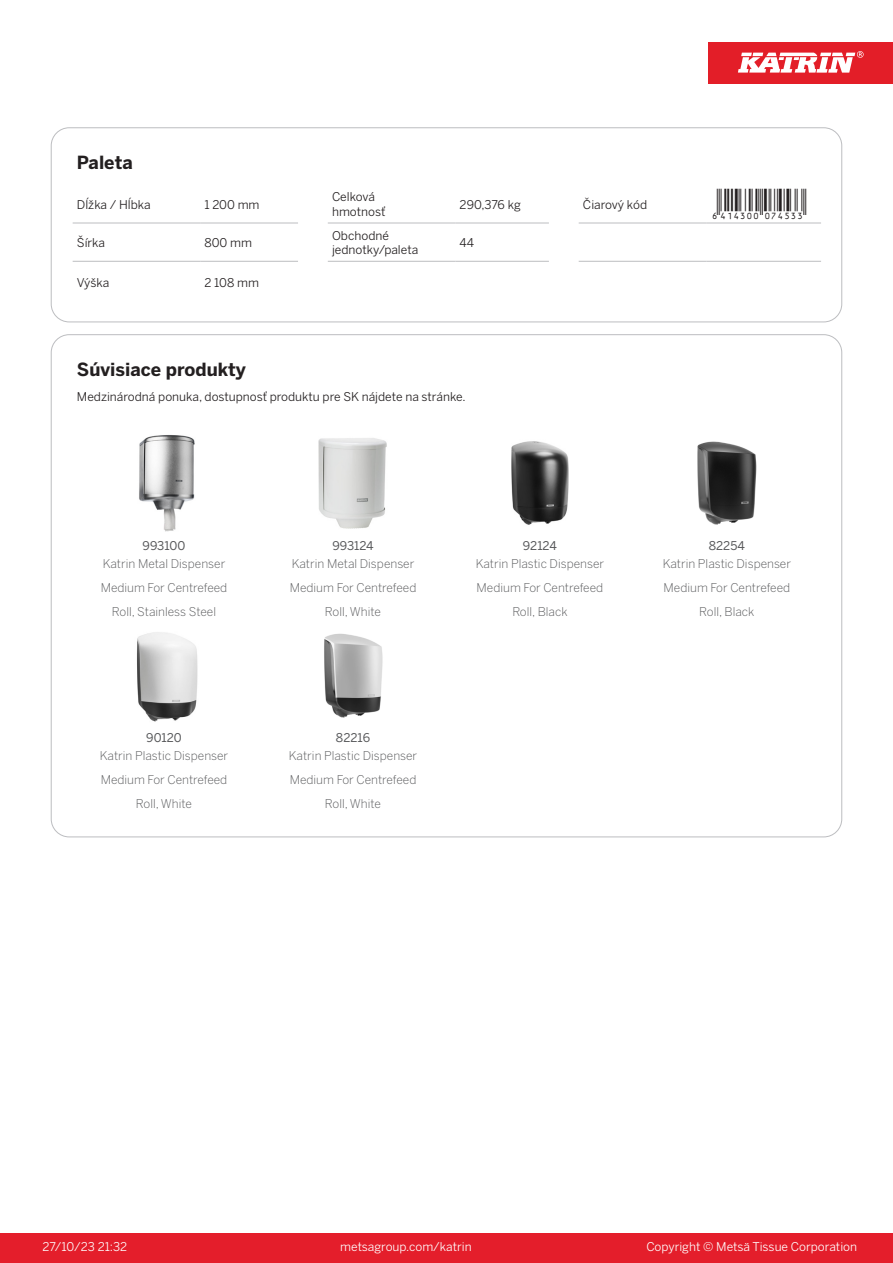
<style>
.page{position:relative;width:893px;height:1263px;background:#fff}
.page>*{position:absolute;margin:0;border:0;box-sizing:border-box;transform-origin:0 0}
.T_EAN{font:30px "Viisas EAN Matala";color:#231f20}
.T_TableHeader{font:700 18px "Benton Sans";color:#231f20}
.T_RelatedName{font:300 12px/24px "Benton Sans";color:#57585a;text-align:center}
.T_TableBody{font:12px "Benton Sans";color:#231f20}
.t1{font:12px "Benton Sans";color:#fff}
.T_RelatedCode{font:12px "Benton Sans";color:#57585a}
</style>
<div class="page">
<div style="left:0;top:1233px;width:893px;height:30px;background:#e41e2b"></div>
<div style="left:708px;top:43px;width:185px;height:41px;background:#e31e28"></div>
<svg style="left:738px;top:51px;width:126px;height:22px"></svg>
<hr style="left:73px;top:223px;width:127px;height:1px;background:#bcbdc0">
<hr style="left:200px;top:223px;width:98px;height:1px;background:#bcbdc0">
<hr style="left:328px;top:223px;width:127px;height:1px;background:#bcbdc0">
<hr style="left:455px;top:223px;width:94px;height:1px;background:#bcbdc0">
<hr style="left:579px;top:223px;width:127px;height:1px;background:#bcbdc0">
<hr style="left:706px;top:223px;width:115px;height:1px;background:#bcbdc0">
<hr style="left:73px;top:261px;width:127px;height:1px;background:#bcbdc0">
<hr style="left:200px;top:261px;width:98px;height:1px;background:#bcbdc0">
<hr style="left:328px;top:261px;width:127px;height:1px;background:#bcbdc0">
<hr style="left:455px;top:261px;width:94px;height:1px;background:#bcbdc0">
<hr style="left:579px;top:261px;width:127px;height:1px;background:#bcbdc0">
<hr style="left:706px;top:261px;width:115px;height:1px;background:#bcbdc0">
<div style="left:51px;top:128px;width:791px;height:194px;border:1px solid #bcbdc0;border-radius:18px"></div>
<img style="left:139px;top:435px;width:56px;height:97px">
<img style="left:318px;top:438px;width:69px;height:91px">
<img style="left:511px;top:441px;width:58px;height:84px">
<img style="left:697px;top:441px;width:60px;height:84px">
<img style="left:137px;top:632px;width:61px;height:90px">
<img style="left:324px;top:633px;width:59px;height:85px">
<p class="T_TableHeader" style="left:77px;top:151px;width:57px">Paleta</p>
<p class="T_TableBody" style="left:77px;top:197px;width:75px">Dĺžka / Hĺbka</p>
<p class="T_TableBody" style="left:204px;top:197px;width:57px">1 200 mm</p>
<p class="T_TableBody" style="left:77px;top:235px;width:30px">Šírka</p>
<p class="T_TableBody" style="left:204px;top:235px;width:49px">800 mm</p>
<p class="T_TableBody" style="left:77px;top:276px;width:34px">Výška</p>
<p class="T_TableBody" style="left:204px;top:276px;width:56px">2 108 mm</p>
<p class="T_TableBody" style="left:332px;top:190px;width:44px">Celková</p>
<p class="T_TableBody" style="left:332px;top:204px;width:55px">hmotnosť</p>
<p class="T_TableBody" style="left:332px;top:228px;width:58px">Obchodné</p>
<p class="T_TableBody" style="left:332px;top:243px;width:88px">jednotky/paleta</p>
<p class="T_TableBody" style="left:460px;top:197px;width:63px">290,376 kg</p>
<p class="T_TableBody" style="left:583px;top:197px;width:66px">Čiarový kód</p>
<p class="T_EAN" style="left:710px;top:188px;width:97px">*6414300074533*</p>
<p class="T_TableBody" style="left:460px;top:235px;width:16px">44</p>
<p class="T_TableHeader" style="left:77px;top:358px;width:171px">Súvisiace produkty</p>
<p class="T_TableBody" style="left:77px;top:390px;width:390px">Medzinárodná ponuka, dostupnosť produktu pre SK nájdete na stránke.</p>
<p class="T_RelatedCode" style="left:143px;top:538px;width:44px">993100</p>
<p class="T_RelatedCode" style="left:332px;top:538px;width:43px">993124</p>
<p class="T_RelatedCode" style="left:523px;top:538px;width:35px">92124</p>
<p class="T_RelatedCode" style="left:709px;top:538px;width:38px">82254</p>
<p class="T_RelatedName" style="left:101px;top:551px;width:128px">Katrin Metal Dispenser<br>Medium For Centrefeed<br>Roll, Stainless Steel</p>
<p class="T_RelatedName" style="left:290px;top:551px;width:128px">Katrin Metal Dispenser<br>Medium For Centrefeed<br>Roll, White</p>
<p class="T_RelatedName" style="left:476px;top:551px;width:130px">Katrin Plastic Dispenser<br>Medium For Centrefeed<br>Roll, Black</p>
<p class="T_RelatedName" style="left:663px;top:551px;width:130px">Katrin Plastic Dispenser<br>Medium For Centrefeed<br>Roll, Black</p>
<p class="T_RelatedCode" style="left:146px;top:731px;width:37px">90120</p>
<p class="T_RelatedCode" style="left:336px;top:731px;width:36px">82216</p>
<p class="T_RelatedName" style="left:100px;top:744px;width:130px">Katrin Plastic Dispenser<br>Medium For Centrefeed<br>Roll, White</p>
<p class="T_RelatedName" style="left:289px;top:744px;width:130px">Katrin Plastic Dispenser<br>Medium For Centrefeed<br>Roll, White</p>
<p class="t1" style="left:43px;top:1239px;width:86px">27/10/23 21:32</p>
<p class="t1" style="left:340px;top:1239px;width:133px">metsagroup.com/katrin</p>
<p class="t1" style="left:646px;top:1239px;width:212px">Copyright © Metsä Tissue Corporation</p>
</div>
